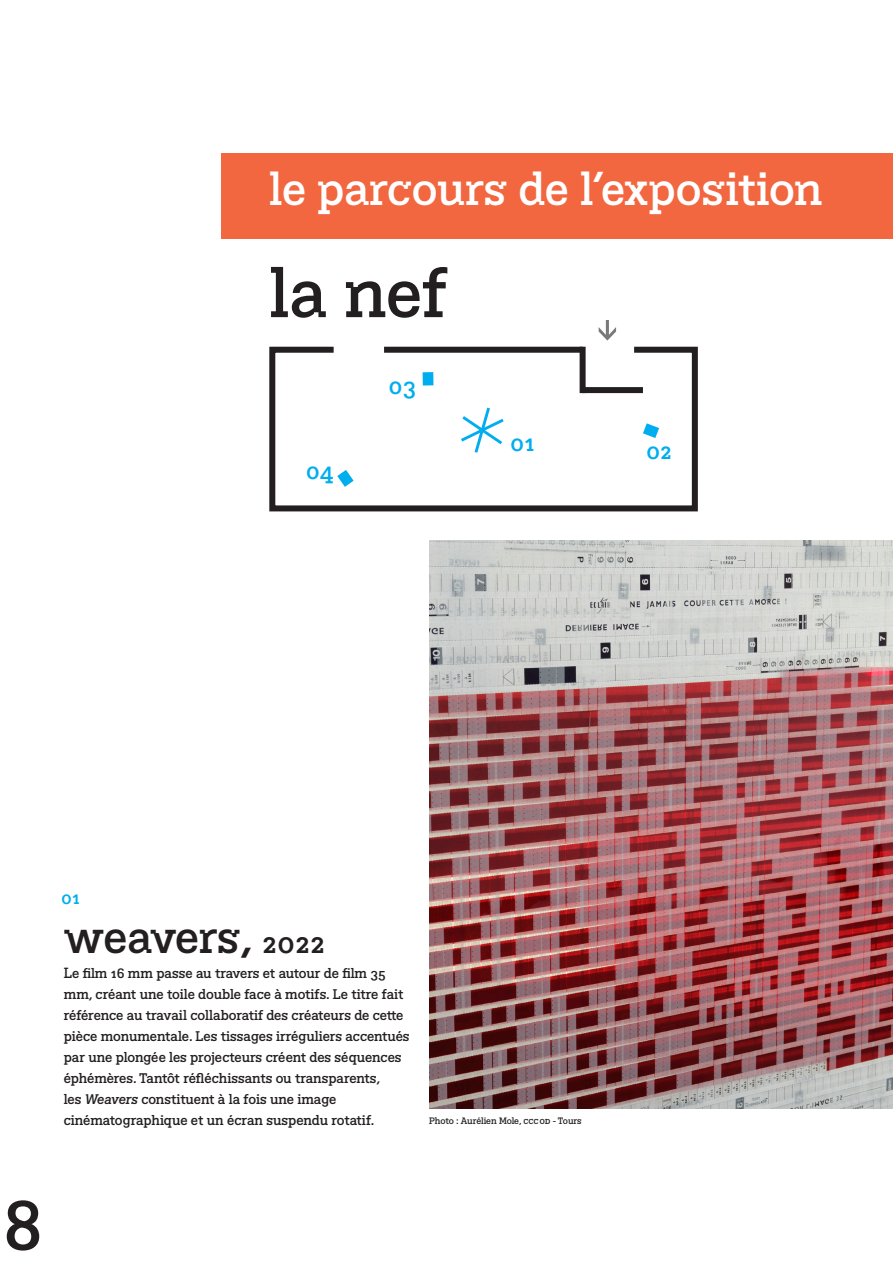
<style>
.page{position:relative;width:893px;height:1263px;background:#fff}
.page>*{position:absolute;margin:0;border:0;box-sizing:border-box;transform-origin:0 0}
.t1{font:69px "BVHCCCOD Titrage";color:#231f20}
.t2{font:67.5px "BVHCCCOD Titrage";color:#231f20}
.t3{font:45px "BVHCCCOD Titrage";letter-spacing:-.01em;color:#fff}
.t4{font:44.7px "BVHCCCOD Titrage";letter-spacing:-.015em;color:#231f20}
.t5{font:23.55px "BVHCCCOD";color:#00aeef}
.t6{font:18px "BVHCCCOD Titrage";color:#00aeef}
.t7{font:13.5px/21px "BVHCCCOD";letter-spacing:-.005em;color:#231f20}
.t8{font:9px "BVHCCCOD";letter-spacing:-.015em;color:#231f20}
.s1{font-size:29.85px}
.s2{font-size:14.25px}
.s3{font-style:italic}
</style>
<div class="page">
<img style="left:429px;top:541px;width:464px;height:567px">
<div style="left:221px;top:154px;width:672px;height:85px;background:#f26740"></div>
<svg style="left:269px;top:346px;width:429px;height:166px"></svg>
<svg style="left:599px;top:320px;width:17px;height:21px"></svg>
<svg style="left:461px;top:408px;width:43px;height:45px"></svg>
<svg style="left:337px;top:470px;width:17px;height:17px"></svg>
<svg style="left:643px;top:423px;width:16px;height:15px"></svg>
<div style="left:423px;top:372px;width:10px;height:13px;background:#00aeef"></div>
<div style="left:580px;top:347px;width:6px;height:46px;background:#231f20"></div>
<div style="left:582px;top:387px;width:61px;height:6px;background:#231f20"></div>
<p class="t3" style="left:269px;top:159px;width:555px">le parcours de l’exposition</p>
<p class="t2" style="left:269px;top:248px;width:179px">la nef</p>
<p class="t5" style="left:306px;top:455px;width:30px">04</p>
<p class="t5" style="left:389px;top:370px;width:29px">03</p>
<p class="t5" style="left:510px;top:426px;width:26px">01</p>
<p class="t5" style="left:646px;top:435px;width:27px">02</p>
<p class="t6" style="left:61px;top:885px;width:20px">01</p>
<p class="t4" style="left:64px;top:907px;width:263px">weavers, <span class="s1">2022</span></p>
<p class="t7" style="left:64px;top:963px;width:347px"><span class="s2">L</span>e film 16 mm passe au travers et autour de film 35 mm, créant une toile double face à motifs. Le titre fait référence au travail collaboratif des créateurs de cette pièce monumentale. Les tissages irréguliers accentués par une plongée les projecteurs créent des séquences éphémères. Tantôt réfléchissants ou transparents,<br>les <span class="s3">Weavers</span> constituent à la fois une image cinématographique et un écran suspendu rotatif.</p>
<p class="t8" style="left:429px;top:1115px;width:154px">Photo : Aurélien Mole, cccod - Tours</p>
<h1 class="t1" style="left:3px;top:1179px;width:41px">8</h1>
</div>
